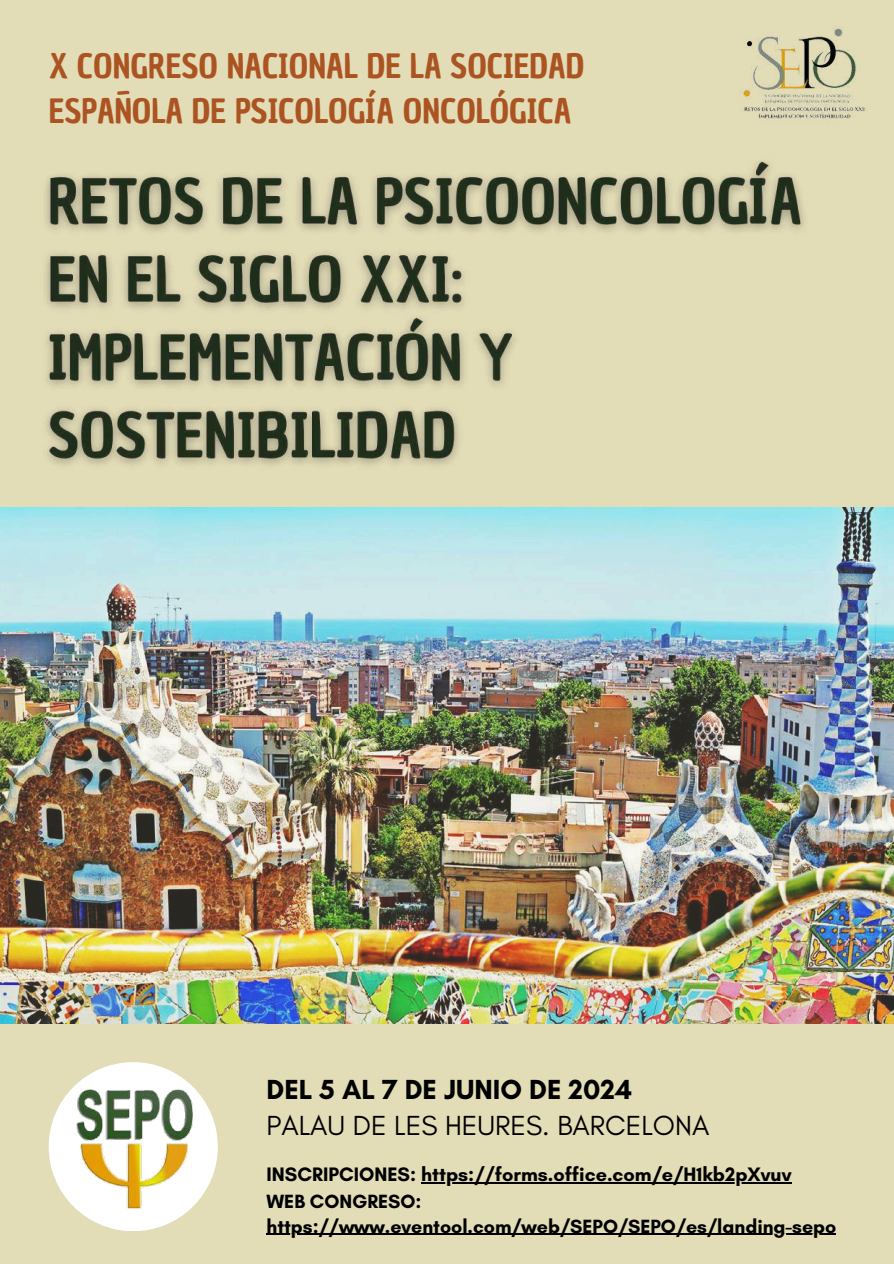
<style>
.page{position:relative;width:894px;height:1264px;background:#fff}
.page>*{position:absolute;margin:0;border:0;box-sizing:border-box;transform-origin:0 0}
.t1{font:32.7px/45px "Chau Philomene One";color:#ab5422}
.t2{font:28.2px "Glacial Indifference";color:#000}
.t3{font:700 28.2px "Glacial Indifference";color:#000}
.t4{font:700 19.8px "Glacial Indifference";color:#000}
.t5{font:700 19.5px/24.8px "Glacial Indifference";color:#000}
</style>
<div class="page">
<div style="left:0;top:0;width:893px;height:1263px;background:#e2dcb7"></div>
<img style="left:0;top:508px;width:893px;height:515px">
<div style="left:49px;top:1062px;width:168px;height:168px;background:#fff;border-radius:50%"></div>
<img style="left:77px;top:1089px;width:116px;height:119px">
<img style="left:743px;top:27px;width:122px;height:93px">
<hr style="left:421px;top:1181px;width:370px;height:2px;background:#000">
<hr style="left:266px;top:1233px;width:570px;height:1px;background:#000">
<img style="left:45px;top:160px;width:759px;height:305px">
<h1 class="t1" style="left:49px;top:44px;width:537px">X CONGRESO NACIONAL DE LA SOCIEDAD<br>ESPAÑOLA DE PSICOLOGÍA ONCOLÓGICA</h1>
<h2 class="t3" style="left:266px;top:1072px;width:367px">DEL 5 AL 7 DE JUNIO DE 2024</h2>
<h2 class="t2" style="left:266px;top:1108px;width:444px">PALAU DE LES HEURES. BARCELONA</h2>
<p class="t4" style="left:266px;top:1161px;width:526px">INSCRIPCIONES: https://forms.office.com/e/H1kb2pXvuv</p>
<p class="t5" style="left:266px;top:1188px;width:571px">WEB CONGRESO: https://www.eventool.com/web/SEPO/SEPO/es/landing-sepo</p>
</div>
